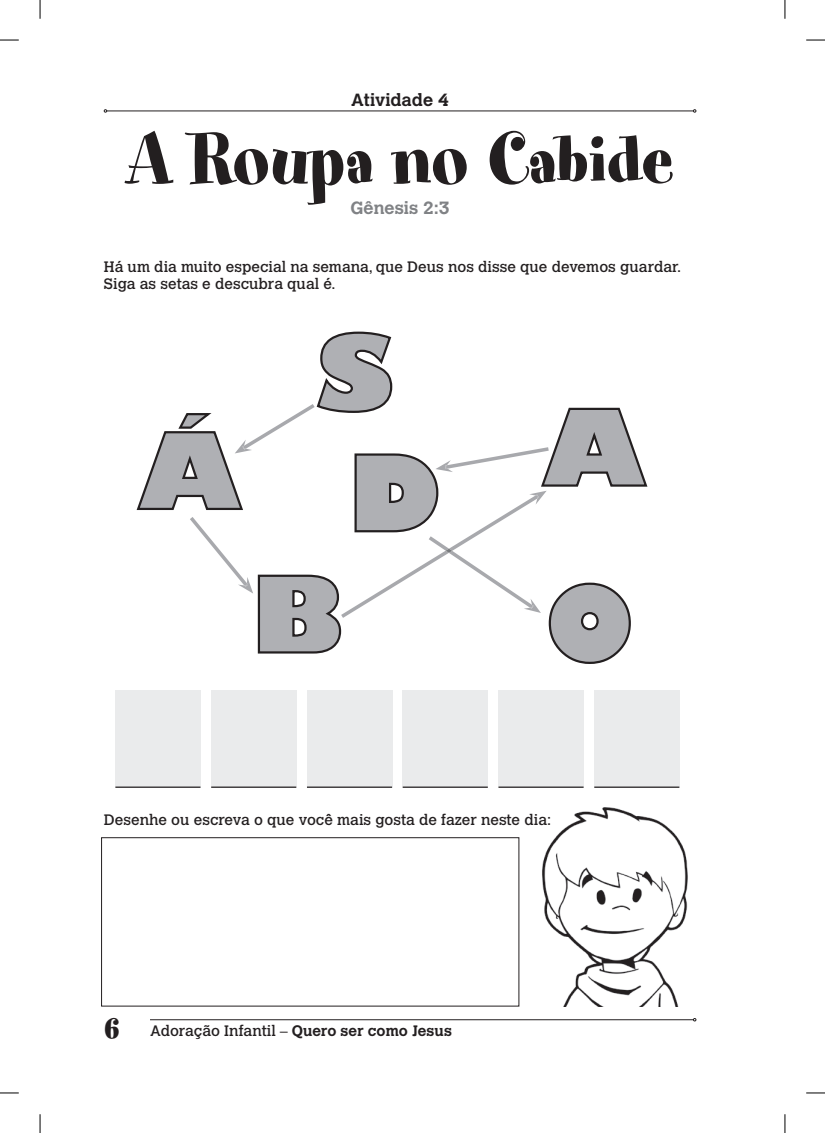
<style>
.page{position:relative;width:825px;height:1133px;background:#fff}
.page>*{position:absolute;margin:0;border:0;box-sizing:border-box;transform-origin:0 0}
.t1{font:81.25px "Spumoni LP Std";color:#231f20}
.t2{font:37.5px "Spumoni LP Std";color:#231f20}
.t3{font:700 17.5px "Calvert MT Std";color:#231f20}
.t4{font:700 17.5px "Calvert MT Std";color:#808285}
.t5{font:15px/17.2px "Calvert MT Std";color:#231f20}
.s1{font-weight:700}
</style>
<div class="page">
<hr style="left:107px;top:111px;width:586px;height:1px;background:#231f20">
<hr style="left:150px;top:1019px;width:543px;height:1px;background:#231f20">
<div style="left:115px;top:689px;width:85px;height:98px;background:#eaebec"></div>
<div style="left:211px;top:689px;width:85px;height:98px;background:#eaebec"></div>
<div style="left:307px;top:689px;width:85px;height:98px;background:#eaebec"></div>
<div style="left:402px;top:689px;width:85px;height:98px;background:#eaebec"></div>
<div style="left:498px;top:689px;width:85px;height:98px;background:#eaebec"></div>
<div style="left:594px;top:689px;width:85px;height:98px;background:#eaebec"></div>
<svg style="left:136px;top:331px;width:512px;height:333px"></svg>
<hr style="left:115px;top:786px;width:85px;height:1px;background:#231f20">
<hr style="left:211px;top:786px;width:85px;height:1px;background:#231f20">
<hr style="left:307px;top:786px;width:85px;height:1px;background:#231f20">
<hr style="left:402px;top:786px;width:85px;height:1px;background:#231f20">
<hr style="left:498px;top:786px;width:85px;height:1px;background:#231f20">
<hr style="left:594px;top:786px;width:85px;height:1px;background:#231f20">
<div style="left:101px;top:837px;width:418px;height:169px;border:1px solid #231f20"></div>
<img style="left:542px;top:807px;width:146px;height:199px">
<svg style="left:0;top:39px;width:19px;height:2px"></svg>
<svg style="left:806px;top:39px;width:18px;height:2px"></svg>
<svg style="left:0;top:1092px;width:19px;height:1px"></svg>
<svg style="left:806px;top:1092px;width:18px;height:1px"></svg>
<svg style="left:39px;top:0;width:2px;height:19px"></svg>
<svg style="left:39px;top:1114px;width:2px;height:18px"></svg>
<svg style="left:784px;top:0;width:1px;height:19px"></svg>
<svg style="left:784px;top:1114px;width:1px;height:18px"></svg>
<p class="t3" style="left:351px;top:89px;width:99px">Atividade 4</p>
<h1 class="t1" style="left:126px;top:118px;width:548px">A Roupa no Cabide</h1>
<p class="t4" style="left:350px;top:197px;width:101px">Gênesis 2:3</p>
<p class="t5" style="left:104px;top:258px;width:578px">Há um dia muito especial na semana, que Deus nos disse que devemos guardar.<br>Siga as setas e descubra qual é.</p>
<p class="t5" style="left:104px;top:811px;width:448px">Desenhe ou escreva o que você mais gosta de fazer neste dia:</p>
<h2 class="t2" style="left:104px;top:1008px;width:18px">6</h2>
<p class="t5" style="left:150px;top:1022px;width:303px">Adoração Infantil – <span class="s1">Quero ser como Jesus</span></p>
</div>
